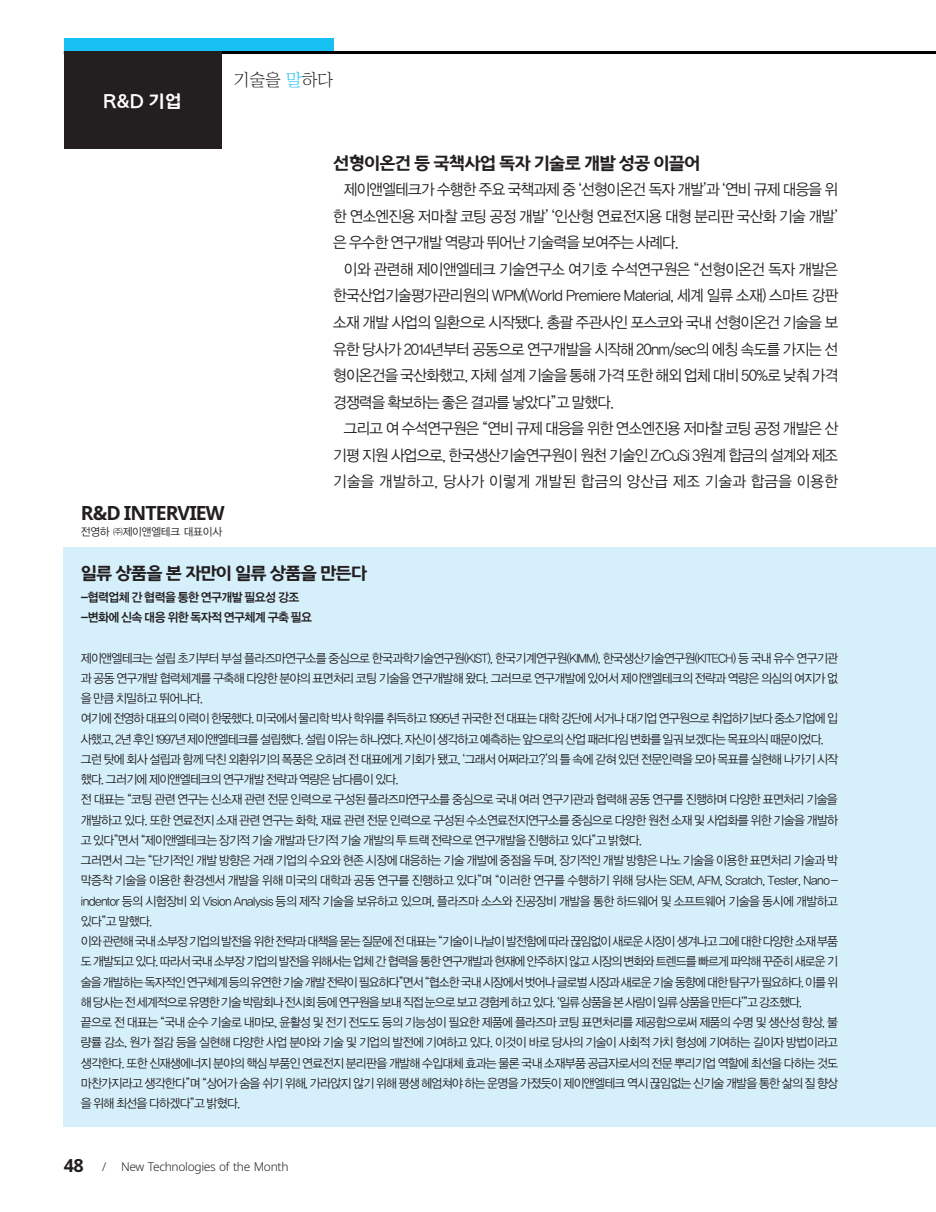
<style>
.page{position:relative;width:936px;height:1212px;background:#fff}
.page>*{position:absolute;margin:0;border:0;box-sizing:border-box;transform-origin:0 0}
.t1{font:19.5px "Yi Sun Shin Dotum B";letter-spacing:-.05em;color:#231f20}
.t2{font:700 19.5px "Noto Sans";letter-spacing:-.05em;color:#231f20}
.t3{font:19.5px "Yi Sun Shin Dotum B";color:#fff}
.t4{font:17.25px "Chosunilbo NM";color:#231f20}
.t5{font:15.45px/26.5px "YDVYGO Std 12";letter-spacing:-.045em;color:#231f20;text-align:justify;scale:.95 1}
.t6{font:12.45px/20.2px "YDVYGO Std 12";letter-spacing:-.055em;color:#231f20;scale:.95 1}
.t7{font:12.45px/20.2px "YDVYGO Std 14";letter-spacing:-.045em;color:#231f20;scale:.95 1}
.t8{font:300 12px "Noto Sans";letter-spacing:-.025em;color:#231f20}
.t9{font:10.95px "YDVYGO Std 12";letter-spacing:-.01em;color:#231f20;scale:.96 1}
.s1{color:#17c0f2}
.s2{font-weight:700;font-size:18px}
</style>
<div class="page">
<hr style="left:64px;top:51px;width:871px;height:3px;background:#000">
<div style="left:64px;top:38px;width:269px;height:13px;background:#17c0f2"></div>
<div style="left:64px;top:51px;width:157px;height:98px;background:#231f20"></div>
<div style="left:64px;top:547px;width:871px;height:580px;background:#d6f0fb"></div>
<h1 class="t3" style="left:104px;top:91px;width:79px">R&amp;D 기업</h1>
<h2 class="t4" style="left:234px;top:71px;width:101px">기술을 <span class="s1">말</span>하다</h2>
<h1 class="t2" style="left:81px;top:502px;width:145px">R&amp;D INTERVIEW</h1>
<p class="t9" style="left:81px;top:526px;width:149px">전영하 ㈜제이앤엘테크 대표이사</p>
<h1 class="t1" style="left:333px;top:154px;width:369px">선형이온건 등 국책사업 독자 기술로 개발 성공 이끌어</h1>
<p class="t5" style="left:333px;top:177px;width:533px;text-indent:11px">제이앤엘테크가 수행한 주요 국책과제 중 ‘선형이온건 독자 개발’과 ‘연비 규제 대응을 위 한 연소엔진용 저마찰 코팅 공정 개발’ ‘인산형 연료전지용 대형 분리판 국산화 기술 개발’ 은 우수한 연구개발 역량과 뛰어난 기술력을 보여주는 사례다.</p>
<p class="t5" style="left:333px;top:256px;width:533px;text-indent:11px">이와 관련해 제이앤엘테크 기술연구소 여기호 수석연구원은 “선형이온건 독자 개발은 한국산업기술평가관리원의 WPM(World Premiere Material, 세계 일류 소재) 스마트 강판 소재 개발 사업의 일환으로 시작됐다. 총괄 주관사인 포스코와 국내 선형이온건 기술을 보 유한 당사가 2014년부터 공동으로 연구개발을 시작해 20nm/sec의 에칭 속도를 가지는 선 형이온건을 국산화했고, 자체 설계 기술을 통해 가격 또한 해외 업체 대비 50%로 낮춰 가격 경쟁력을 확보하는 좋은 결과를 낳았다”고 말했다.</p>
<p class="t5" style="left:333px;top:415px;width:533px;text-indent:11px">그리고 여 수석연구원은 “연비 규제 대응을 위한 연소엔진용 저마찰 코팅 공정 개발은 산 기평 지원 사업으로, 한국생산기술연구원이 원천 기술인 ZrCuSi 3원계 합금의 설계와 제조 기술을 개발하고, 당사가 이렇게 개발된 합금의 양산급 제조 기술과 합금을 이용한</p>
<h1 class="t1" style="left:81px;top:563px;width:288px">일류 상품을 본 자만이 일류 상품을 만든다</h1>
<p class="t7" style="left:81px;top:587px;width:245px">-협력업체 간 협력을 통한 연구개발 필요성 강조 -변화에 신속 대응 위한 독자적 연구체계 구축 필요</p>
<p class="t6" style="left:81px;top:648px;width:798px">제이앤엘테크는 설립 초기부터 부설 플라즈마연구소를 중심으로 한국과학기술연구원(KIST), 한국기계연구원(KIMM), 한국생산기술연구원(KITECH) 등 국내 유수 연구기관 과 공동 연구개발 협력체계를 구축해 다양한 분야의 표면처리 코팅 기술을 연구개발해 왔다. 그러므로 연구개발에 있어서 제이앤엘테크의 전략과 역량은 의심의 여지가 없 을 만큼 치밀하고 뛰어나다.<br>여기에 전영하 대표의 이력이 한몫했다. 미국에서 물리학 박사 학위를 취득하고 1995년 귀국한 전 대표는 대학 강단에 서거나 대기업 연구원으로 취업하기보다 중소기업에 입 사했고, 2년 후인 1997년 제이앤엘테크를 설립했다. 설립 이유는 하나였다. 자신이 생각하고 예측하는 앞으로의 산업 패러다임 변화를 일궈 보겠다는 목표의식 때문이었다. 그런 탓에 회사 설립과 함께 닥친 외환위기의 폭풍은 오히려 전 대표에게 기회가 됐고, ‘그래서 어쩌라고?’의 틀 속에 갇혀 있던 전문인력을 모아 목표를 실현해 나가기 시작 했다. 그러기에 제이앤엘테크의 연구개발 전략과 역량은 남다름이 있다.<br>전 대표는 “코팅 관련 연구는 신소재 관련 전문 인력으로 구성된 플라즈마연구소를 중심으로 국내 여러 연구기관과 협력해 공동 연구를 진행하며 다양한 표면처리 기술을 개발하고 있다. 또한 연료전지 소재 관련 연구는 화학, 재료 관련 전문 인력으로 구성된 수소연료전지연구소를 중심으로 다양한 원천 소재 및 사업화를 위한 기술을 개발하 고 있다”면서 “제이앤엘테크는 장기적 기술 개발과 단기적 기술 개발의 투 트랙 전략으로 연구개발을 진행하고 있다”고 밝혔다.<br>그러면서 그는 “단기적인 개발 방향은 거래 기업의 수요와 현존 시장에 대응하는 기술 개발에 중점을 두며, 장기적인 개발 방향은 나노 기술을 이용한 표면처리 기술과 박 막증착 기술을 이용한 환경센서 개발을 위해 미국의 대학과 공동 연구를 진행하고 있다”며 “이러한 연구를 수행하기 위해 당사는 SEM, AFM, Scratch, Tester, Nano&shy;indentor 등의 시험장비 외 Vision Analysis 등의 제작 기술을 보유하고 있으며, 플라즈마 소스와 진공장비 개발을 통한 하드웨어 및 소프트웨어 기술을 동시에 개발하고 있다”고 말했다.<br>이와 관련해 국내 소부장 기업의 발전을 위한 전략과 대책을 묻는 질문에 전 대표는 “기술이 나날이 발전함에 따라 끊임없이 새로운 시장이 생겨나고 그에 대한 다양한 소재 부품 도 개발되고 있다. 따라서 국내 소부장 기업의 발전을 위해서는 업체 간 협력을 통한 연구개발과 현재에 안주하지 않고 시장의 변화와 트렌드를 빠르게 파악해 꾸준히 새로운 기 술을 개발하는 독자적인 연구체계 등의 유연한 기술 개발 전략이 필요하다”면서 “협소한 국내 시장에서 벗어나 글로벌 시장과 새로운 기술 동향에 대한 탐구가 필요하다. 이를 위 해 당사는 전 세계적으로 유명한 기술 박람회나 전시회 등에 연구원을 보내 직접 눈으로 보고 경험케 하고 있다. ‘일류 상품을 본 사람이 일류 상품을 만든다’”고 강조했다.<br>끝으로 전 대표는 “국내 순수 기술로 내마모, 윤활성 및 전기 전도도 등의 기능성이 필요한 제품에 플라즈마 코팅 표면처리를 제공함으로써 제품의 수명 및 생산성 향상, 불 량률 감소, 원가 절감 등을 실현해 다양한 사업 분야와 기술 및 기업의 발전에 기여하고 있다. 이것이 바로 당사의 기술이 사회적 가치 형성에 기여하는 길이자 방법이라고 생각한다. 또한 신재생에너지 분야의 핵심 부품인 연료전지 분리판을 개발해 수입대체 효과는 물론 국내 소재부품 공급자로서의 전문 뿌리기업 역할에 최선을 다하는 것도 마찬가지라고 생각한다”며 “상어가 숨을 쉬기 위해, 가라앉지 않기 위해 평생 헤엄쳐야 하는 운명을 가졌듯이 제이앤엘테크 역시 끊임없는 신기술 개발을 통한 삶의 질 향상 을 위해 최선을 다하겠다”고 밝혔다.</p>
<p class="t8" style="left:64px;top:1161px;width:226px"><span class="s2">48</span> / New Technologies of the Month</p>
</div>
